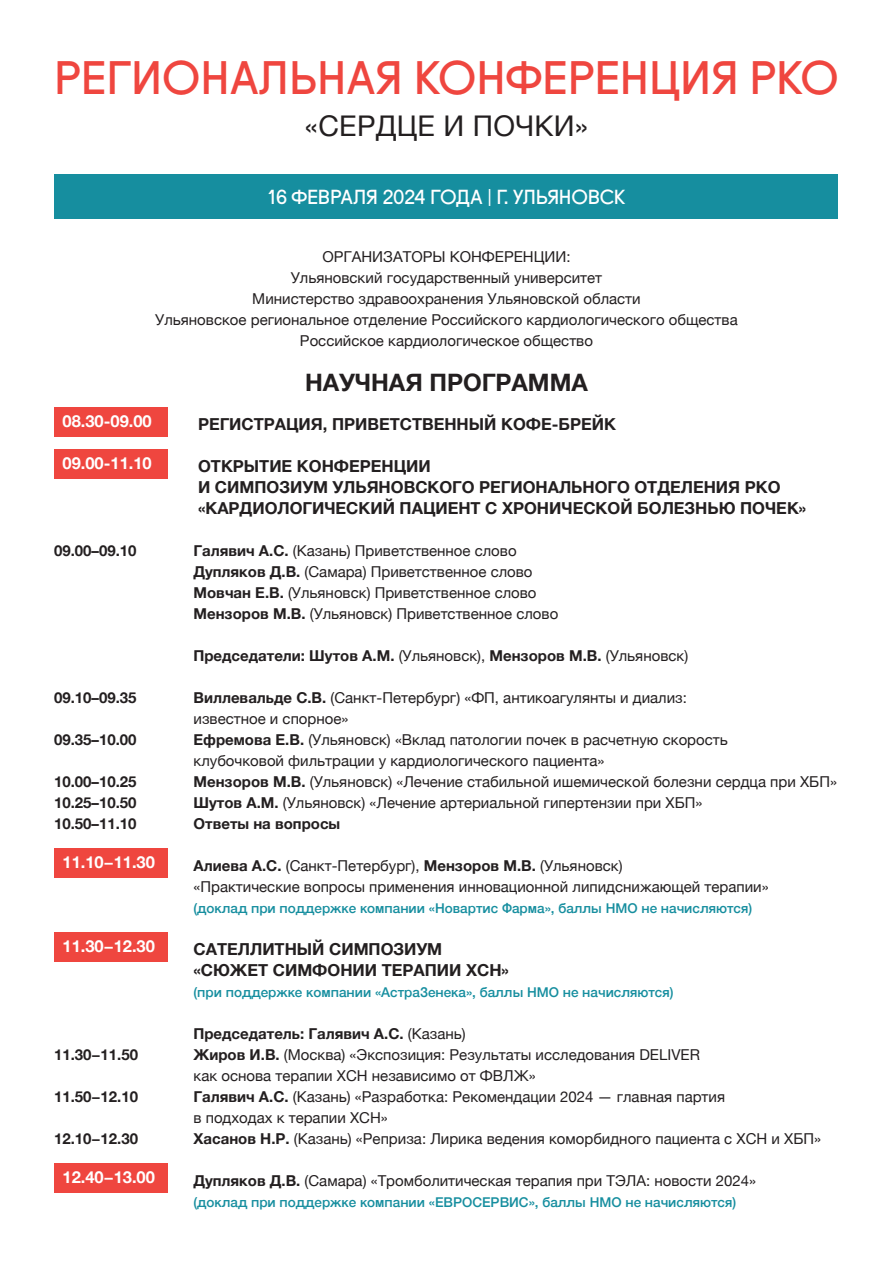
<style>
.page{position:relative;width:893px;height:1263px;background:#fff}
.page>*{position:absolute;margin:0;border:0;box-sizing:border-box;transform-origin:0 0}
.t1{font:45px "Fugue";color:#ef463f}
.t2{font:28.5px "Helvetica Neue";letter-spacing:.01em;color:#231f20}
.t3{font:700 24px "Helvetica Neue";color:#231f20}
.t4{font:19.5px "Fugue";letter-spacing:-.015em;color:#fff}
.t5{font:700 16.5px/21px "Helvetica Neue";color:#231f20}
.t6{font:700 16.5px "Helvetica Neue";color:#fff}
.t7{font:15px/21px "Helvetica Neue";color:#231f20}
.t8{font:700 15px "Helvetica Neue";color:#231f20}
.t9{font:500 13.5px "Helvetica Neue";color:#168e9f}
.s1{font-weight:700}
.s2{font-weight:400}
</style>
<div class="page">
<div style="left:54px;top:407px;width:114px;height:30px;background:#ef463f"></div>
<div style="left:54px;top:449px;width:114px;height:30px;background:#ef463f"></div>
<div style="left:54px;top:848px;width:114px;height:30px;background:#ef463f"></div>
<div style="left:54px;top:932px;width:114px;height:30px;background:#ef463f"></div>
<div style="left:54px;top:1163px;width:114px;height:30px;background:#ef463f"></div>
<div style="left:54px;top:174px;width:784px;height:45px;background:#168e9f"></div>
<h1 class="t1" style="left:54px;top:42px;width:786px">РЕГИОНАЛЬНАЯ КОНФЕРЕНЦИЯ РКО</h1>
<h2 class="t2" style="left:305px;top:105px;width:285px">«СЕРДЦЕ И ПОЧКИ»</h2>
<h3 class="t4" style="left:268px;top:182px;width:359px">16 ФЕВРАЛЯ 2024 ГОДА | Г. УЛЬЯНОВСК</h3>
<p class="t7" style="left:155px;top:247px;width:584px;text-align:center">ОРГАНИЗАТОРЫ КОНФЕРЕНЦИИ:<br>Ульяновский государственный университет<br>Министерство здравоохранения Ульяновской области<br>Ульяновское региональное отделение Российского кардиологического общества Российское кардиологическое общество</p>
<h3 class="t3" style="left:305px;top:363px;width:284px">НАУЧНАЯ ПРОГРАММА</h3>
<p class="t6" style="left:63px;top:408px;width:91px">08.30-09.00</p>
<p class="t5" style="left:198px;top:414px;width:419px">РЕГИСТРАЦИЯ, ПРИВЕТСТВЕННЫЙ КОФЕ-БРЕЙК</p>
<p class="t6" style="left:63px;top:450px;width:91px">09.00-11.10</p>
<p class="t5" style="left:198px;top:456px;width:610px">ОТКРЫТИЕ КОНФЕРЕНЦИИ<br>И СИМПОЗИУМ УЛЬЯНОВСКОГО РЕГИОНАЛЬНОГО ОТДЕЛЕНИЯ РКО «КАРДИОЛОГИЧЕСКИЙ ПАЦИЕНТ С ХРОНИЧЕСКОЙ БОЛЕЗНЬЮ ПОЧЕК»</p>
<p class="t8" style="left:54px;top:538px;width:84px">09.00–09.10</p>
<p class="t7" style="left:194px;top:541px;width:366px"><span class="s1">Галявич А.С.</span> (Казань) Приветственное слово <span class="s1">Дупляков Д.В.</span> (Самара) Приветственное слово <span class="s1">Мовчан Е.В.</span> (Ульяновск) Приветственное слово <span class="s1">Мензоров М.В.</span> (Ульяновск) Приветственное слово</p>
<p class="t8" style="left:194px;top:643px;width:496px">Председатели: Шутов А.М. <span class="s2">(Ульяновск),</span> Мензоров М.В. <span class="s2">(Ульяновск)</span></p>
<p class="t8" style="left:54px;top:685px;width:84px">09.10–09.35</p>
<p class="t7" style="left:194px;top:688px;width:495px"><span class="s1">Виллевальде С.В.</span> (Санкт-Петербург) «ФП, антикоагулянты и диализ: известное и спорное»</p>
<p class="t8" style="left:54px;top:727px;width:84px">09.35–10.00</p>
<p class="t7" style="left:194px;top:730px;width:536px"><span class="s1">Ефремова Е.В.</span> (Ульяновск) «Вклад патологии почек в расчетную скорость клубочковой фильтрации у кардиологического пациента»</p>
<p class="t8" style="left:54px;top:769px;width:84px">10.00–10.25</p>
<p class="t7" style="left:194px;top:772px;width:645px"><span class="s1">Мензоров М.В.</span> (Ульяновск) «Лечение стабильной ишемической болезни сердца при ХБП»</p>
<p class="t8" style="left:54px;top:790px;width:84px">10.25–10.50</p>
<p class="t7" style="left:194px;top:793px;width:511px"><span class="s1">Шутов А.М.</span> (Ульяновск) «Лечение артериальной гипертензии при ХБП»</p>
<p class="t8" style="left:54px;top:811px;width:84px">10.50–11.10</p>
<p class="t8" style="left:194px;top:811px;width:148px">Ответы на вопросы</p>
<p class="t6" style="left:63px;top:849px;width:94px">11.10−11.30</p>
<p class="t7" style="left:193px;top:856px;width:577px"><span class="s1">Алиева А.С.</span> (Санкт-Петербург), <span class="s1">Мензоров М.В.</span> (Ульяновск)<br>«Практические вопросы применения инновационной липидснижающей терапии»</p>
<p class="t9" style="left:193px;top:897px;width:560px">(доклад при поддержке компании «Новартис Фарма», баллы НМО не начисляются)</p>
<p class="t6" style="left:63px;top:933px;width:94px">11.30−12.30</p>
<p class="t5" style="left:193px;top:939px;width:317px">САТЕЛЛИТНЫЙ СИМПОЗИУМ «СЮЖЕТ СИМФОНИИ ТЕРАПИИ ХСН»</p>
<p class="t9" style="left:193px;top:981px;width:482px">(при поддержке компании «АстраЗенека», баллы НМО не начисляются)</p>
<p class="t8" style="left:194px;top:1021px;width:274px">Председатель: Галявич А.С. <span class="s2">(Казань)</span></p>
<p class="t8" style="left:54px;top:1042px;width:86px">11.30−11.50</p>
<p class="t7" style="left:194px;top:1045px;width:508px"><span class="s1">Жиров И.В.</span> (Москва) «Экспозиция: Результаты исследования DELIVER как основа терапии ХСН независимо от ФВЛЖ»</p>
<p class="t8" style="left:54px;top:1084px;width:86px">11.50−12.10</p>
<p class="t7" style="left:194px;top:1087px;width:533px"><span class="s1">Галявич А.С.</span> (Казань) «Разработка: Рекомендации 2024 — главная партия в подходах к терапии ХСН»</p>
<p class="t8" style="left:54px;top:1126px;width:86px">12.10−12.30</p>
<p class="t7" style="left:194px;top:1129px;width:629px"><span class="s1">Хасанов Н.Р.</span> (Казань) «Реприза: Лирика ведения коморбидного пациента с ХСН и ХБП»</p>
<p class="t6" style="left:63px;top:1164px;width:94px">12.40−13.00</p>
<p class="t7" style="left:193px;top:1171px;width:564px"><span class="s1">Дупляков Д.В.</span> (Самара) «Тромболитическая терапия при ТЭЛА: новости 2024»</p>
<p class="t9" style="left:193px;top:1191px;width:544px">(доклад при поддержке компании «ЕВРОСЕРВИС», баллы НМО не начисляются)</p>
</div>
